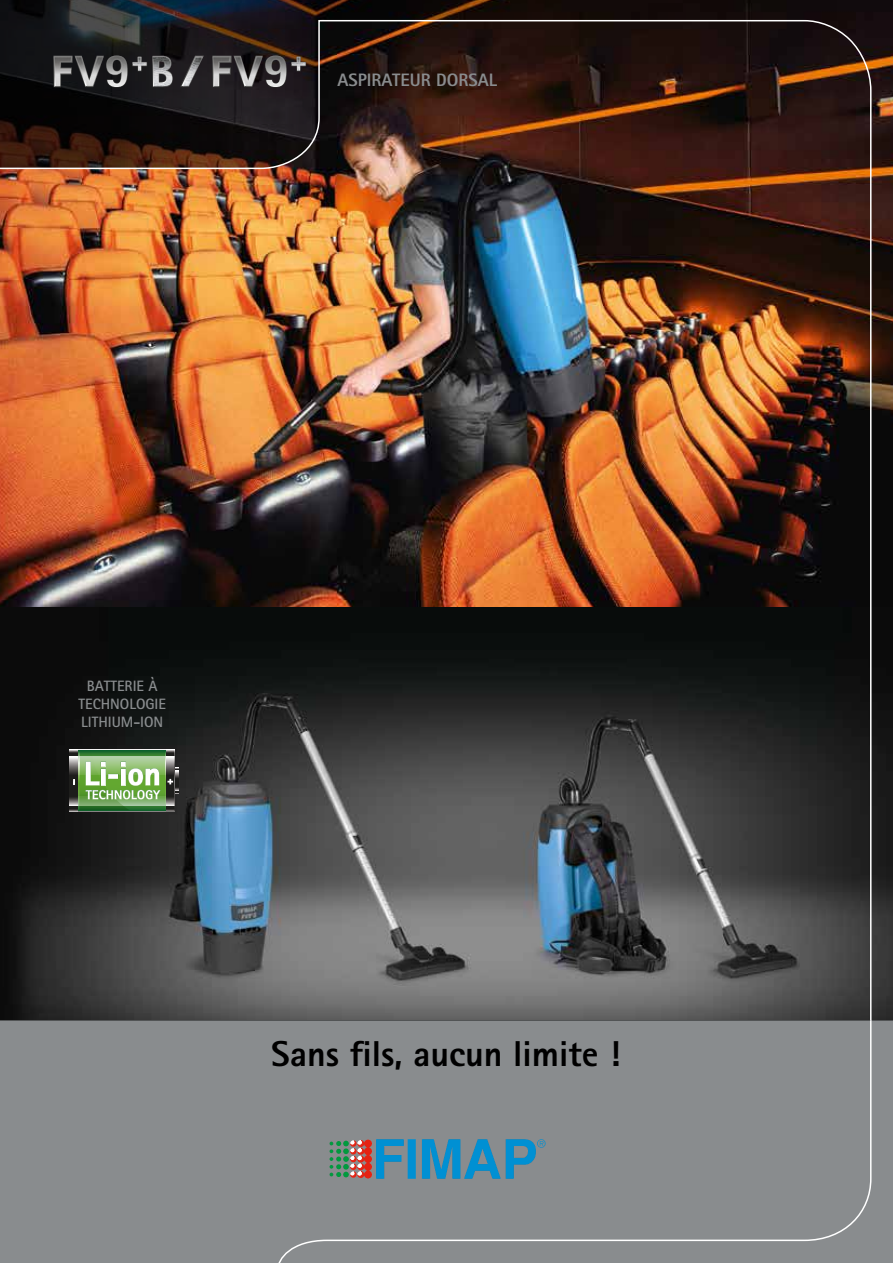
<style>
.page{position:relative;width:893px;height:1263px;background:#fff}
.page>*{position:absolute;margin:0;border:0;box-sizing:border-box;transform-origin:0 0}
.t1{font:800 36px "Rotis Sans Serif";color:#000}
.t2{font:800 18px "Rotis Sans Serif";color:#898c8e}
.t3{font:700 15px/18px "Rotis Sans Serif";color:#898c8e;text-align:center}
</style>
<div class="page">
<img style="left:0;top:0;width:893px;height:1020px">
<img style="left:250px;top:88px;width:52px;height:14px">
<img style="left:188px;top:50px;width:89px;height:51px">
<img style="left:198px;top:50px;width:48px;height:52px">
<svg style="left:212px;top:56px;width:94px;height:32px;background:#555354"></svg>
<img style="left:276px;top:50px;width:39px;height:36px">
<svg style="left:188px;top:56px;width:16px;height:31px"></svg>
<img style="left:91px;top:88px;width:47px;height:14px">
<img style="left:87px;top:50px;width:31px;height:51px">
<img style="left:43px;top:50px;width:44px;height:52px">
<img style="left:117px;top:50px;width:21px;height:6px">
<svg style="left:53px;top:56px;width:85px;height:32px;background:#515152"></svg>
<img style="left:138px;top:50px;width:50px;height:52px">
<svg style="left:70px;top:750px;width:109px;height:61px;background:#7da26f"></svg>
<div style="left:0;top:1020px;width:276px;height:243px;background:#898c8e"></div>
<div style="left:276px;top:1019px;width:617px;height:244px;background:#898c8e"></div>
<p class="t2" style="left:337px;top:69px;width:161px">ASPIRATEUR DORSAL</p>
<p class="t3" style="left:79px;top:677px;width:89px">BATTERIE À<br>TECHNOLOGIE<br>LITHIUM-ION</p>
<h1 class="t1" style="left:271px;top:1031px;width:351px">Sans fils, aucun limite !</h1>
</div>
